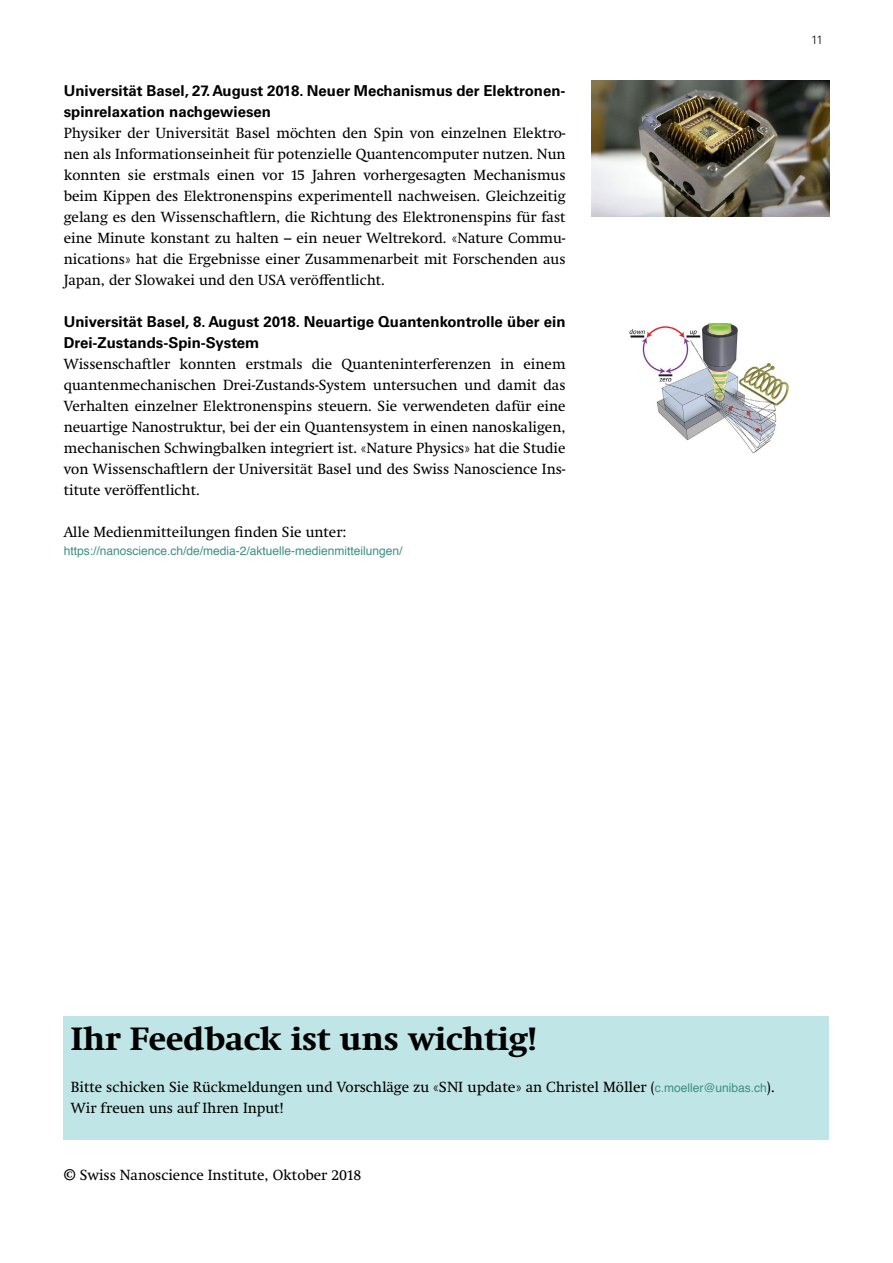
<style>
.page{position:relative;width:893px;height:1263px;background:#fff}
.page>*{position:absolute;margin:0;border:0;box-sizing:border-box;transform-origin:0 0}
.t1{font:700 33px "Swift Neue LT Pro";color:#000}
.t2{font:15px/21px "Swift Neue LT Pro";color:#000;text-align:justify}
.t3{font:700 15px/21px "Univers LT Std";color:#000}
.t4{font:12px "Helvetica";color:#3b8f81}
.t5{font:300 12px "Univers LT Std";color:#000}
.s1{font-family:"Helvetica";font-size:12px;color:#3b8f81}
</style>
<div class="page">
<img style="left:591px;top:81px;width:238px;height:136px">
<img style="left:629px;top:324px;width:160px;height:130px">
<div style="left:64px;top:1016px;width:765px;height:124px;background:#bfe5e7"></div>
<p class="t3" style="left:64px;top:81px;width:503px">Universität Basel, 27. August 2018. Neuer Mechanismus der Elektronen&shy;spinrelaxation nachgewiesen</p>
<p class="t2" style="left:64px;top:123px;width:503px">Physiker der Universität Basel möchten den Spin von einzelnen Elektro&shy;nen als Informationseinheit für potenzielle Quantencomputer nutzen. Nun konnten sie erstmals einen vor 15 Jahren vorhergesagten Mechanismus beim Kippen des Elektronenspins experimentell nachweisen. Gleichzeitig gelang es den Wissenschaftlern, die Richtung des Elektronenspins für fast eine Minute konstant zu halten – ein neuer Weltrekord. «Nature Commu&shy;nications» hat die Ergebnisse einer Zusammenarbeit mit Forschenden aus Japan, der Slowakei und den USA veröffentlicht.</p>
<p class="t3" style="left:64px;top:312px;width:503px">Universität Basel, 8. August 2018. Neuartige Quantenkontrolle über ein<br>Drei-Zustands-Spin-System</p>
<p class="t2" style="left:64px;top:354px;width:503px">Wissenschaftler konnten erstmals die Quanteninterferenzen in einem quantenmechanischen Drei-Zustands-System untersuchen und damit das Verhalten einzelner Elektronenspins steuern. Sie verwendeten dafür eine neuartige Nanostruktur, bei der ein Quantensystem in einen nanoskaligen, mechanischen Schwingbalken integriert ist. «Nature Physics» hat die Studie von Wissenschaftlern der Universität Basel und des Swiss Nanoscience Ins&shy;titute veröffentlicht.</p>
<p class="t2" style="left:64px;top:522px;width:284px">Alle Medienmitteilungen finden Sie unter:</p>
<p class="t4" style="left:64px;top:542px;width:340px">https://nanoscience.ch/de/media-2/aktuelle-medienmitteilungen/</p>
<p class="t5" style="left:811px;top:33px;width:13px">11</p>
<h1 class="t1" style="left:71px;top:1019px;width:468px">Ihr Feedback ist uns wichtig!</h1>
<p class="t2" style="left:71px;top:1076px;width:705px">Bitte schicken Sie Rückmeldungen und Vorschläge zu «SNI update» an Christel Möller (<span class="s1">c.moeller@unibas.ch</span>).<br>Wir freuen uns auf Ihren Input!</p>
<p class="t2" style="left:64px;top:1164px;width:299px">© Swiss Nanoscience Institute, Oktober 2018</p>
</div>
